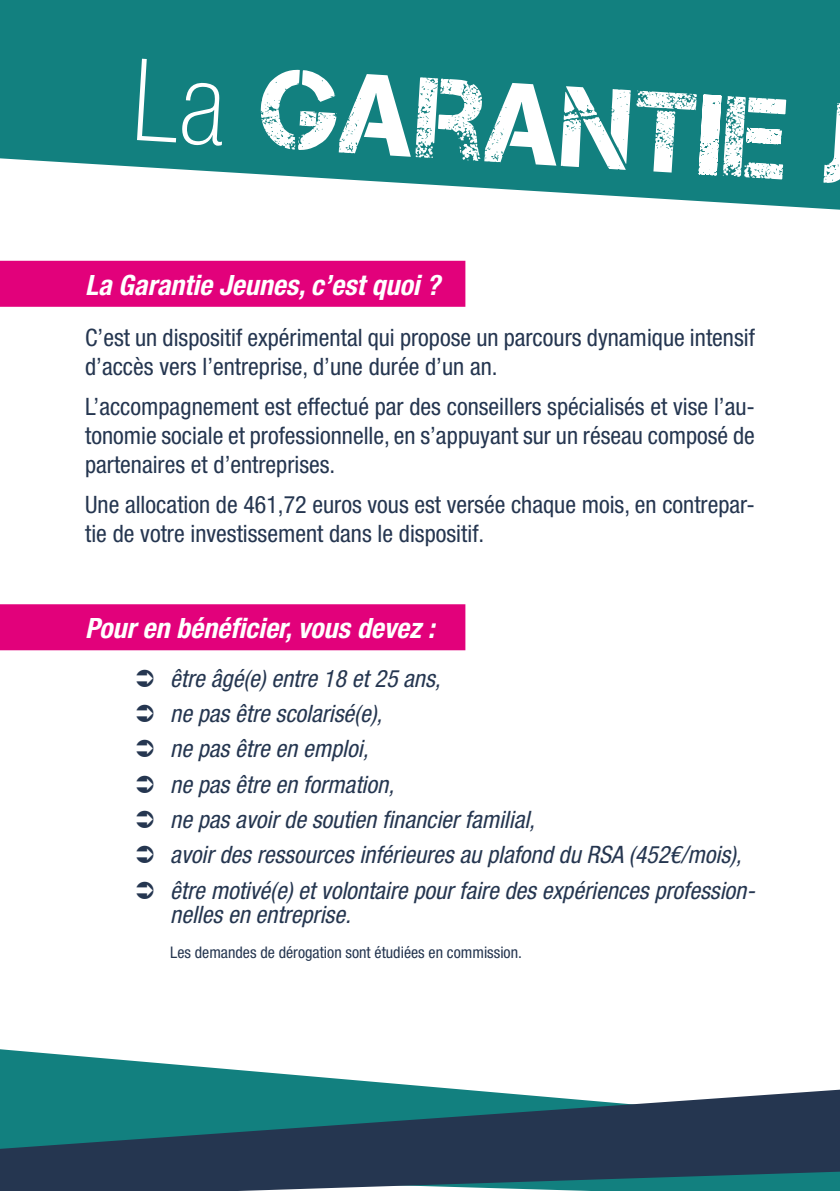
<style>
.page{position:relative;width:840px;height:1191px;background:#fff}
.page>*{position:absolute;margin:0;border:0;box-sizing:border-box;transform-origin:0 0}
.t1{font:114px "Captureit";color:#fff}
.t2{font:italic 700 condensed 28px "Helvetica Neue LT Std";color:#fff}
.Texte{font:condensed 24px/28.8px "Helvetica Neue LT Std";color:#253650}
.t3{font:italic condensed 24px/24px "Helvetica Neue LT Std";color:#253650}
.Texte-2{font:condensed 16px "Helvetica Neue LT Std";color:#253650}
.s1{font-family:"Helvetica Neue LT Std";font-weight:100;font-stretch:condensed}
</style>
<div class="page">
<svg style="left:0;top:1049px;width:456px;height:40px"></svg>
<svg style="left:0;top:1089px;width:839px;height:102px;fill:#253650"></svg>
<div style="left:0;top:261px;width:465px;height:46px;background:#e2017b"></div>
<div style="left:0;top:604px;width:465px;height:46px;background:#e2017b"></div>
<svg style="left:0;top:0;width:839px;height:210px;fill:#12807f"></svg>
<p class="t1" style="left:137px;top:33px;width:726px;rotate:4deg"><span class="s1">La</span> garantie j</p>
<p class="t2" style="left:85px;top:268px;width:356px">La Garantie Jeunes, c’est quoi ?</p>
<p class="Texte" style="left:85px;top:323px;width:671px">C’est un dispositif expérimental qui propose un parcours dynamique intensif d’accès vers l’entreprise, d’une durée d’un an.</p>
<p class="Texte" style="left:85px;top:392px;width:670px;text-align:justify">L’accompagnement est effectué par des conseillers spécialisés et vise l’au&shy;tonomie sociale et professionnelle, en s’appuyant sur un réseau composé de partenaires et d’entreprises.</p>
<p class="Texte" style="left:85px;top:490px;width:670px">Une allocation de 461,72 euros vous est versée chaque mois, en contrepar&shy;tie de votre investissement dans le dispositif.</p>
<p class="t2" style="left:85px;top:611px;width:351px">Pour en bénéficier, vous devez :</p>
<p class="t3" style="left:170px;top:666px;width:272px">être âgé(e) entre 18 et 25 ans,</p>
<p class="t3" style="left:170px;top:702px;width:213px">ne pas être scolarisé(e),</p>
<p class="t3" style="left:170px;top:737px;width:200px">ne pas être en emploi,</p>
<p class="t3" style="left:170px;top:773px;width:225px">ne pas être en formation,</p>
<p class="t3" style="left:170px;top:808px;width:366px">ne pas avoir de soutien financier familial,</p>
<p class="t3" style="left:170px;top:843px;width:572px">avoir des ressources inférieures au plafond du RSA (452€/mois),</p>
<p class="t3" style="left:170px;top:879px;width:585px">être motivé(e) et volontaire pour faire des expériences profession&shy;nelles en entreprise.</p>
<p class="Texte-2" style="left:170px;top:943px;width:353px">Les demandes de dérogation sont étudiées en commission.</p>
</div>
